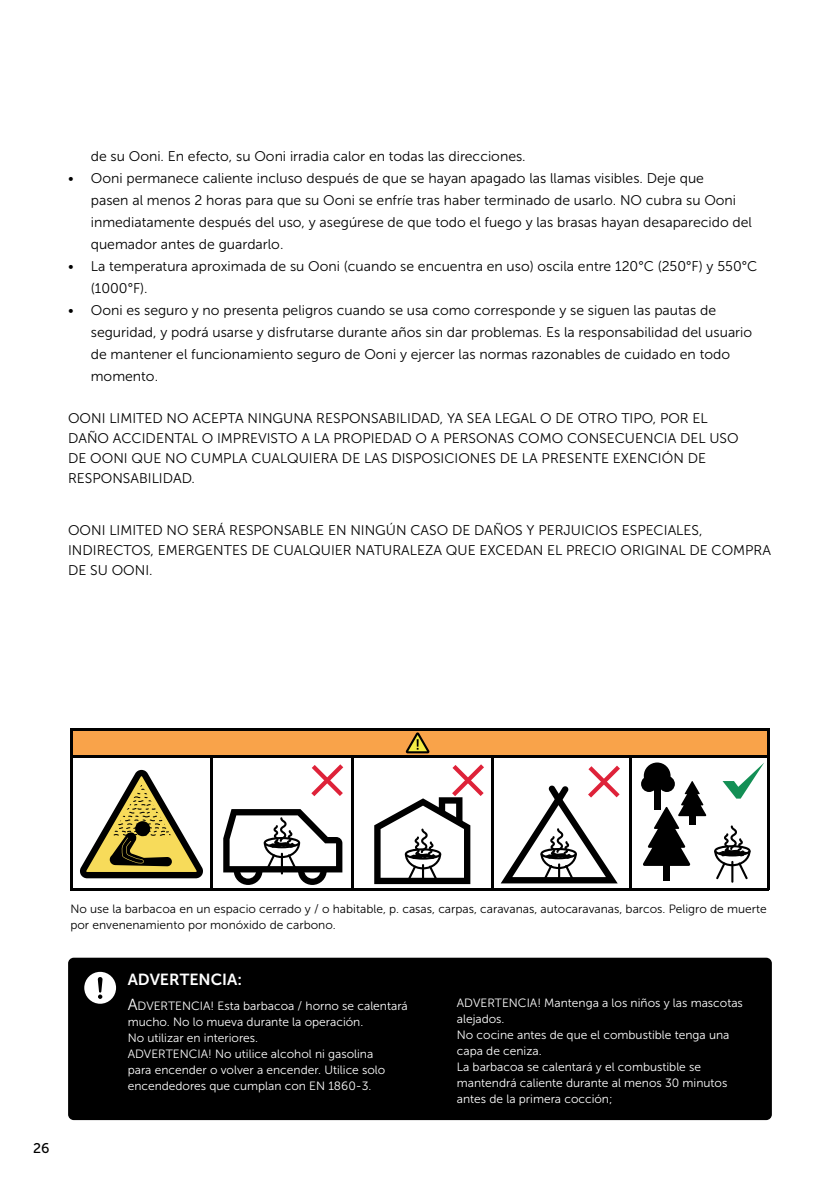
<style>
.page{position:relative;width:840px;height:1191px;background:#fff}
.page>*{position:absolute;margin:0;border:0;box-sizing:border-box;transform-origin:0 0}
.t1{font:16px "Museo Sans 700";color:#fff}
.t2{font:14px/22px "Museo Sans 300";color:#000}
.t3{font:14px "Museo Sans 500";color:#000}
.t4{font:12px/16px "Museo Sans 300";color:#fff}
.t5{font:12px/16px "Museo Sans 300";color:#000}
.s1{font-size:16px}
</style>
<div class="page">
<div style="left:68px;top:957px;width:703px;height:163px;background:#000;border-radius:6px"></div>
<svg style="left:84px;top:971px;width:32px;height:32px"></svg>
<div style="left:71px;top:729px;width:696px;height:27px;background:#f9a34a"></div>
<hr style="left:71px;top:755px;width:697px;height:2px;background:#000">
<hr style="left:71px;top:728px;width:697px;height:2px;background:#000">
<hr style="left:210px;top:756px;width:2px;height:133px;background:#000">
<hr style="left:351px;top:756px;width:2px;height:133px;background:#000">
<hr style="left:491px;top:756px;width:2px;height:133px;background:#000">
<hr style="left:70px;top:728px;width:2px;height:161px;background:#000">
<hr style="left:629px;top:756px;width:2px;height:133px;background:#000">
<hr style="left:767px;top:728px;width:2px;height:161px;background:#000">
<hr style="left:70px;top:888px;width:698px;height:2px;background:#000">
<svg style="left:405px;top:732px;width:24px;height:21px"></svg>
<svg style="left:311px;top:764px;width:32px;height:32px"></svg>
<svg style="left:374px;top:764px;width:109px;height:120px"></svg>
<svg style="left:223px;top:809px;width:119px;height:76px"></svg>
<svg style="left:80px;top:770px;width:123px;height:108px"></svg>
<svg style="left:501px;top:765px;width:118px;height:118px"></svg>
<div style="left:643px;top:762px;width:27px;height:27px;background:#000;border-radius:50%"></div>
<svg style="left:640px;top:776px;width:16px;height:16px"></svg>
<div style="left:658px;top:776px;width:16px;height:16px;background:#000;border-radius:50%"></div>
<div style="left:663px;top:855px;width:6px;height:25px;background:#000"></div>
<svg style="left:642px;top:781px;width:64px;height:85px"></svg>
<div style="left:688px;top:810px;width:7px;height:15px;background:#000"></div>
<svg style="left:722px;top:763px;width:41px;height:35px"></svg>
<hr style="left:731px;top:861px;width:2px;height:21px;background:#000">
<svg style="left:714px;top:825px;width:36px;height:54px"></svg>
<p class="t2" style="left:91px;top:145px;width:436px">de su Ooni. En efecto, su Ooni irradia calor en todas las direcciones.</p>
<p class="t2" style="left:91px;top:167px;width:662px;text-indent:-23px">• Ooni permanece caliente incluso después de que se hayan apagado las llamas visibles. Deje que<br>pasen al menos 2 horas para que su Ooni se enfríe tras haber terminado de usarlo. NO cubra su Ooni inmediatamente después del uso, y asegúrese de que todo el fuego y las brasas hayan desaparecido del quemador antes de guardarlo.</p>
<p class="t2" style="left:91px;top:255px;width:667px;text-indent:-23px">• La temperatura aproximada de su Ooni (cuando se encuentra en uso) oscila entre 120°C (250°F) y 550°C (1000°F).</p>
<p class="t2" style="left:91px;top:299px;width:662px;text-indent:-23px">• Ooni es seguro y no presenta peligros cuando se usa como corresponde y se siguen las pautas de seguridad, y podrá usarse y disfrutarse durante años sin dar problemas. Es la responsabilidad del usuario de mantener el funcionamiento seguro de Ooni y ejercer las normas razonables de cuidado en todo momento.</p>
<p class="t2" style="left:68px;top:408px;width:671px;line-height:20px">OONI LIMITED NO ACEPTA NINGUNA RESPONSABILIDAD, YA SEA LEGAL O DE OTRO TIPO, POR EL DAÑO ACCIDENTAL O IMPREVISTO A LA PROPIEDAD O A PERSONAS COMO CONSECUENCIA DEL USO DE OONI QUE NO CUMPLA CUALQUIERA DE LAS DISPOSICIONES DE LA PRESENTE EXENCIÓN DE RESPONSABILIDAD.</p>
<p class="t2" style="left:68px;top:520px;width:704px;line-height:20px">OONI LIMITED NO SERÁ RESPONSABLE EN NINGÚN CASO DE DAÑOS Y PERJUICIOS ESPECIALES,<br>INDIRECTOS, EMERGENTES DE CUALQUIER NATURALEZA QUE EXCEDAN EL PRECIO ORIGINAL DE COMPRA<br>DE SU OONI.</p>
<p class="t3" style="left:33px;top:1140px;width:18px">26</p>
<p class="t5" style="left:70px;top:901px;width:697px">No use la barbacoa en un espacio cerrado y / o habitable, p. casas, carpas, caravanas, autocaravanas, barcos. Peligro de muerte por envenenamiento por monóxido de carbono.</p>
<p class="t1" style="left:128px;top:971px;width:116px">ADVERTENCIA:</p>
<p class="t4" style="left:128px;top:997px;width:281px"><span class="s1">A</span>DVERTENCIA! Esta barbacoa / horno se calentará mucho. No lo mueva durante la operación.<br>No utilizar en interiores.<br>ADVERTENCIA! No utilice alcohol ni gasolina<br>para encender o volver a encender. Utilice solo encendedores que cumplan con EN 1860-3.</p>
<p class="t4" style="left:456px;top:994px;width:287px">ADVERTENCIA! Mantenga a los niños y las mascotas alejados.<br>No cocine antes de que el combustible tenga una capa de ceniza.<br>La barbacoa se calentará y el combustible se mantendrá caliente durante al menos 30 minutos antes de la primera cocción;</p>
</div>
